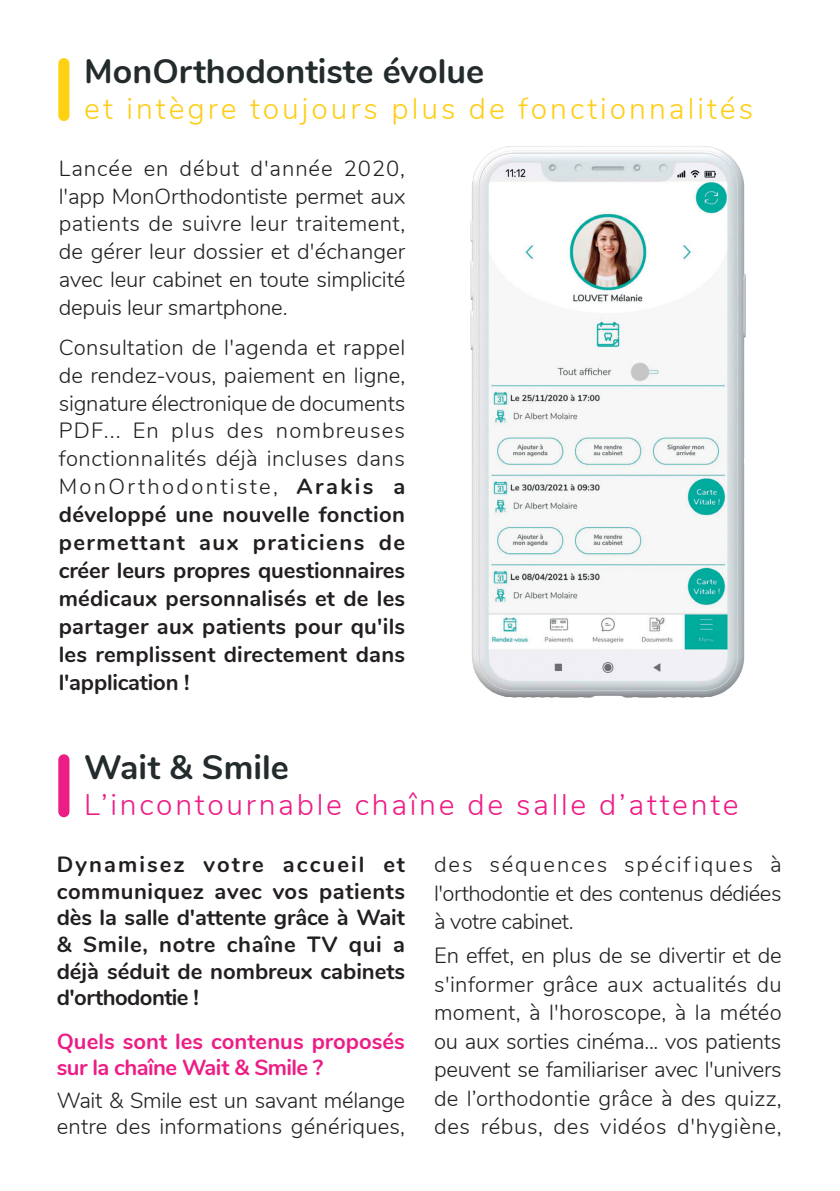
<style>
.page{position:relative;width:840px;height:1191px;background:#fff}
.page>*{position:absolute;margin:0;border:0;box-sizing:border-box;transform-origin:0 0}
.t1{font:700 34px "Nunito";color:#232b2d}
.t2{font:300 30px "Nunito";letter-spacing:.09em;color:#ed1d86}
.t3{font:300 30px "Nunito";letter-spacing:.1em;color:#fece19}
.t4{font:700 22px/28px "Nunito";color:#231f20;text-align:justify}
.t5{font:300 22px/28.4px "Nunito";letter-spacing:-.01em;color:#231f20;text-align:justify}
.t6{font:300 22px/26.6px "Nunito";letter-spacing:.01em;color:#231f20}
.t7{font:700 22px/26.6px "Nunito";color:#ed1d86}
.s1{font-weight:300}
</style>
<div class="page">
<div style="left:58px;top:754px;width:11px;height:63px;background:#ed1d86;border-radius:6px"></div>
<div style="left:58px;top:58px;width:11px;height:63px;background:#fed213;border-radius:6px"></div>
<img style="left:470px;top:146px;width:276px;height:552px">
<h1 class="t1" style="left:84px;top:46px;width:401px">MonOrthodontiste évolue</h1>
<h2 class="t3" style="left:84px;top:86px;width:670px">et intègre toujours plus de fonctionnalités</h2>
<p class="t5" style="left:59px;top:153px;width:348px">Lancée en début d'année 2020, l'app MonOrthodontiste permet aux patients de suivre leur traitement, de gérer leur dossier et d'échanger avec leur cabinet en toute simplicité depuis leur smartphone.</p>
<p class="t4" style="left:59px;top:332px;width:348px"><span class="s1">Consultation de l'agenda et rappel de rendez-vous, paiement en ligne, signature électronique de documents PDF... En plus des nombreuses fonctionnalités déjà incluses dans MonOrthodontiste,</span> Arakis a développé une nouvelle fonction permettant aux praticiens de créer leurs propres questionnaires médicaux personnalisés et de les partager aux patients pour qu'ils les remplissent directement dans l'application !</p>
<h1 class="t1" style="left:84px;top:742px;width:206px">Wait &amp; Smile</h1>
<h2 class="t2" style="left:84px;top:783px;width:655px">L’incontournable chaîne de salle d’attente</h2>
<p class="t4" style="left:57px;top:849px;width:350px;line-height:26.6px">Dynamisez votre accueil et communiquez avec vos patients dès la salle d'attente grâce à Wait &amp; Smile, notre chaîne TV qui a déjà séduit de nombreux cabinets d'orthodontie !</p>
<p class="t7" style="left:57px;top:1026px;width:349px">Quels sont les contenus proposés sur la chaîne Wait &amp; Smile ?</p>
<p class="t6" style="left:57px;top:1085px;width:349px">Wait &amp; Smile est un savant mélange entre des informations génériques,</p>
<p class="t5" style="left:434px;top:849px;width:349px">des séquences spécifiques à l'orthodontie et des contenus dédiées à votre cabinet.</p>
<p class="t5" style="left:434px;top:940px;width:349px">En effet, en plus de se divertir et de s'informer grâce aux actualités du moment, à l'horoscope, à la météo ou aux sorties cinéma... vos patients peuvent se familiariser avec l'univers de l’orthodontie grâce à des quizz, des rébus, des vidéos d'hygiène,</p>
</div>
